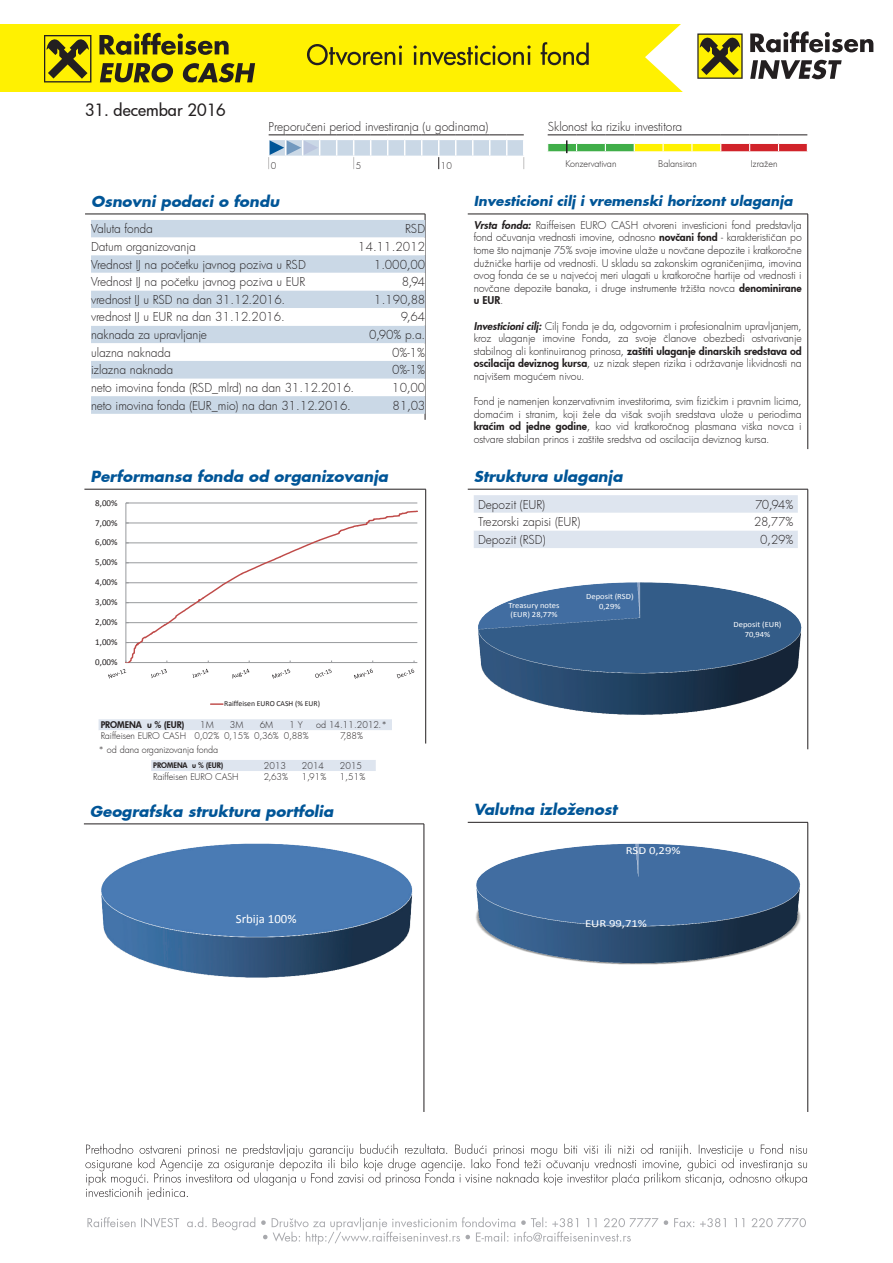
<style>
.page{position:relative;width:893px;height:1263px;background:#fff}
.page>*{position:absolute;margin:0;border:0;box-sizing:border-box;transform-origin:0 0}
.t1{font:500 16.5px "Futura";color:#231f20}
.t2{font:italic 700 15px "Futura CE";color:#005597}
.t3{font:italic 700 13.5px "Futura CE";color:#005597}
.t4{font:12.6px "Calibri";color:#fff}
.t5{font:300 12px "Futura";letter-spacing:-.005em;color:#231f20}
.t6{font:10.8px "Calibri";letter-spacing:-.005em;color:#fff;scale:1.17 1}
.t7{font:300 10.5px/12.6px "Futura";color:#231f20;text-align:justify}
.t8{font:300 9px "Futura";color:#231f20}
.t9{font:9px "Calibri";letter-spacing:-.005em;color:#231f20}
.t10{font:800 9px "Futura";color:#231f20}
.t11{font:8.1px/9.8px "Calibri";color:#fff;text-align:center;scale:1.06 1}
.t12{font:7.65px "Calibri";color:#231f20}
.t13{font:800 7.5px "Futura";color:#231f20}
.s1{font-family:"Futura CE";font-weight:800;font-style:italic}
.s2{font-weight:800}
</style>
<div class="page">
<hr style="left:85px;top:214px;width:340px;height:1px;background:#231f20">
<hr style="left:425px;top:214px;width:1px;height:206px;background:#231f20">
<svg style="left:91px;top:220px;width:334px;height:194px"></svg>
<hr style="left:468px;top:214px;width:340px;height:1px;background:#231f20">
<hr style="left:807px;top:214px;width:1px;height:235px;background:#231f20">
<hr style="left:84px;top:489px;width:342px;height:1px;background:#231f20">
<hr style="left:425px;top:489px;width:1px;height:254px;background:#231f20">
<hr style="left:126px;top:503px;width:291px;height:1px;background:#989a9d">
<hr style="left:126px;top:503px;width:1px;height:159px;background:#989a9d">
<svg style="left:126px;top:510px;width:292px;height:153px"></svg>
<svg style="left:108px;top:669px;width:18px;height:9px"></svg>
<svg style="left:151px;top:669px;width:16px;height:9px"></svg>
<svg style="left:193px;top:669px;width:15px;height:9px"></svg>
<svg style="left:233px;top:669px;width:16px;height:9px"></svg>
<svg style="left:272px;top:669px;width:18px;height:10px"></svg>
<svg style="left:315px;top:669px;width:17px;height:9px"></svg>
<svg style="left:354px;top:669px;width:19px;height:10px"></svg>
<svg style="left:397px;top:669px;width:17px;height:9px"></svg>
<svg style="left:211px;top:703px;width:12px;height:2px"></svg>
<hr style="left:468px;top:822px;width:340px;height:1px;background:#231f20">
<hr style="left:807px;top:822px;width:1px;height:290px;background:#231f20">
<img style="left:476px;top:828px;width:333px;height:163px">
<hr style="left:84px;top:824px;width:340px;height:1px;background:#231f20">
<hr style="left:424px;top:824px;width:1px;height:288px;background:#231f20">
<img style="left:101px;top:843px;width:312px;height:135px">
<hr style="left:468px;top:489px;width:340px;height:1px;background:#231f20">
<hr style="left:807px;top:489px;width:1px;height:260px;background:#231f20">
<svg style="left:474px;top:495px;width:324px;height:53px"></svg>
<img style="left:478px;top:582px;width:324px;height:133px">
<svg style="left:85px;top:1144px;width:722px;height:56px"></svg>
<svg style="left:99px;top:719px;width:293px;height:11px;background:#dee5ef"></svg>
<div style="left:0;top:24px;width:893px;height:67px;background:#fff101"></div>
<svg style="left:645px;top:24px;width:248px;height:252px"></svg>
<svg style="left:697px;top:33px;width:46px;height:46px"></svg>
<div style="left:699px;top:35px;width:42px;height:43px;background:#fff101"></div>
<svg style="left:700px;top:37px;width:40px;height:38px"></svg>
<svg style="left:750px;top:31px;width:123px;height:21px;background:#999798"></svg>
<svg style="left:750px;top:60px;width:92px;height:19px;background:#888686"></svg>
<svg style="left:87px;top:1217px;width:719px;height:28px"></svg>
<svg style="left:307px;top:42px;width:282px;height:23px"></svg>
<svg style="left:268px;top:135px;width:256px;height:34px"></svg>
<svg style="left:547px;top:135px;width:261px;height:18px"></svg>
<svg style="left:44px;top:35px;width:47px;height:47px"></svg>
<div style="left:45px;top:36px;width:45px;height:45px;background:#fff101"></div>
<svg style="left:47px;top:39px;width:42px;height:40px"></svg>
<svg style="left:99px;top:33px;width:130px;height:22px"></svg>
<svg style="left:100px;top:63px;width:73px;height:19px"></svg>
<svg style="left:183px;top:63px;width:72px;height:19px"></svg>
<div style="left:151px;top:760px;width:225px;height:11px;background:#dee5ef"></div>
<h1 class="t1" style="left:85px;top:98px;width:142px">31. decembar 2016</h1>
<p class="t5" style="left:269px;top:118px;width:221px">Preporučeni period investiranja (u godinama)</p>
<p class="t8" style="left:271px;top:160px;width:7px">0</p>
<p class="t8" style="left:356px;top:160px;width:7px">5</p>
<p class="t8" style="left:441px;top:160px;width:13px">10</p>
<p class="t5" style="left:548px;top:118px;width:136px">Sklonost ka riziku investitora</p>
<p class="t8" style="left:565px;top:158px;width:52px">Konzervativan</p>
<p class="t8" style="left:658px;top:158px;width:40px">Balansiran</p>
<p class="t8" style="left:751px;top:158px;width:28px">Izražen</p>
<h2 class="t2" style="left:91px;top:190px;width:190px">Osnovni podaci o fondu</h2>
<p class="t5" style="left:91px;top:221px;width:63px">Valuta fonda</p>
<p class="t5" style="left:405px;top:221px;width:21px">RSD</p>
<p class="t5" style="left:91px;top:238px;width:106px">Datum organizovanja</p>
<p class="t5" style="left:358px;top:238px;width:68px">14.11.2012</p>
<p class="t5" style="left:91px;top:256px;width:216px">Vrednost IJ na početku javnog poziva u RSD</p>
<p class="t5" style="left:374px;top:256px;width:53px">1.000,00</p>
<p class="t5" style="left:91px;top:274px;width:216px">Vrednost IJ na početku javnog poziva u EUR</p>
<p class="t5" style="left:402px;top:274px;width:25px">8,94</p>
<p class="t5" style="left:91px;top:291px;width:196px">vrednost IJ u RSD na dan 31.12.2016.</p>
<p class="t5" style="left:374px;top:291px;width:52px">1.190,88</p>
<p class="t5" style="left:91px;top:309px;width:195px">vrednost IJ u EUR na dan 31.12.2016.</p>
<p class="t5" style="left:401px;top:309px;width:26px">9,64</p>
<p class="t5" style="left:91px;top:327px;width:118px">naknada za upravljanje</p>
<p class="t5" style="left:369px;top:327px;width:58px">0,90% p.a.</p>
<p class="t5" style="left:91px;top:344px;width:81px">ulazna naknada</p>
<p class="t5" style="left:392px;top:344px;width:35px">0%-1%</p>
<p class="t5" style="left:91px;top:362px;width:84px">izlazna naknada</p>
<p class="t5" style="left:392px;top:362px;width:35px">0%-1%</p>
<p class="t5" style="left:91px;top:379px;width:265px">neto imovina fonda (RSD_mlrd) na dan 31.12.2016.</p>
<p class="t5" style="left:392px;top:379px;width:34px">10,00</p>
<p class="t5" style="left:91px;top:397px;width:261px">neto imovina fonda (EUR_mio) na dan 31.12.2016.</p>
<p class="t5" style="left:393px;top:397px;width:34px">81,03</p>
<h2 class="t2" style="left:90px;top:465px;width:299px">Performansa fonda od organizovanja</h2>
<p class="t9" style="left:95px;top:497px;width:24px">8,00%</p>
<p class="t9" style="left:95px;top:517px;width:24px">7,00%</p>
<p class="t9" style="left:95px;top:537px;width:24px">6,00%</p>
<p class="t9" style="left:95px;top:557px;width:24px">5,00%</p>
<p class="t9" style="left:95px;top:577px;width:24px">4,00%</p>
<p class="t9" style="left:95px;top:597px;width:24px">3,00%</p>
<p class="t9" style="left:95px;top:617px;width:24px">2,00%</p>
<p class="t9" style="left:95px;top:636px;width:24px">1,00%</p>
<p class="t9" style="left:95px;top:656px;width:24px">0,00%</p>
<p class="t12" style="left:224px;top:699px;width:97px">Raiffeisen EURO CASH (% EUR)</p>
<p class="t10" style="left:101px;top:719px;width:85px">PROMENA u % (EUR)</p>
<p class="t8" style="left:200px;top:719px;width:15px">1M</p>
<p class="t8" style="left:230px;top:719px;width:15px">3M</p>
<p class="t8" style="left:260px;top:719px;width:15px">6M</p>
<p class="t8" style="left:290px;top:719px;width:15px">1 Y</p>
<p class="t8" style="left:316px;top:719px;width:72px">od 14.11.2012.*</p>
<p class="t8" style="left:101px;top:730px;width:209px">Raiffeisen EURO CASH 0,02% 0,15% 0,36% 0,88%</p>
<p class="t8" style="left:340px;top:730px;width:25px">7,88%</p>
<p class="t8" style="left:99px;top:743px;width:121px">* od dana organizovanja fonda</p>
<p class="t13" style="left:153px;top:760px;width:71px">PROMENA u % (EUR)</p>
<p class="t8" style="left:264px;top:759px;width:24px">2013</p>
<p class="t8" style="left:302px;top:759px;width:24px">2014</p>
<p class="t8" style="left:340px;top:759px;width:24px">2015</p>
<p class="t8" style="left:153px;top:771px;width:87px">Raiffeisen EURO CASH</p>
<p class="t8" style="left:264px;top:771px;width:26px">2,63%</p>
<p class="t8" style="left:302px;top:771px;width:26px">1,91%</p>
<p class="t8" style="left:340px;top:771px;width:27px">1,51%</p>
<h2 class="t2" style="left:90px;top:800px;width:245px">Geografska struktura portfolia</h2>
<p class="t4" style="left:236px;top:911px;width:62px">Srbija 100%</p>
<p class="t3" style="left:474px;top:191px;width:320px">Investicioni cilj i vremenski horizont ulaganja</p>
<p class="t7" style="left:474px;top:218px;width:330px"><span class="s1">Vrsta fonda:</span> Raiffeisen EURO CASH otvoreni investicioni fond predstavlja fond očuvanja vrednosti imovine, odnosno <span class="s2">novčani fond</span> - karakterističan po tome što najmanje 75% svoje imovine ulaže u novčane depozite i kratkoročne dužničke hartije od vrednosti. U skladu sa zakonskim ograničenjima, imovina ovog fonda će se u najvećoj meri ulagati u kratkoročne hartije od vrednosti i novčane depozite banaka, i druge instrumente tržišta novca <span class="s2">denominirane u EUR</span>.</p>
<p class="t7" style="left:474px;top:319px;width:329px"><span class="s1">Investicioni cilj:</span> Cilj Fonda je da, odgovornim i profesionalnim upravljanjem, kroz ulaganje imovine Fonda, za svoje članove obezbedi ostvarivanje stabilnog ali kontinuiranog prinosa, <span class="s2">zaštiti ulaganje dinarskih sredstava od oscilacija deviznog kursa</span>, uz nizak stepen rizika i održavanje likvidnosti na najvišem mogućem nivou.</p>
<p class="t7" style="left:474px;top:395px;width:329px">Fond je namenjen konzervativnim investitorima, svim fizičkim i pravnim licima, domaćim i stranim, koji žele da višak svojih sredstava ulože u periodima <span class="s2">kraćim od jedne godine</span>, kao vid kratkoročnog plasmana viška novca i ostvare stabilan prinos i zaštite sredstva od oscilacija deviznog kursa.</p>
<h2 class="t2" style="left:474px;top:465px;width:150px">Struktura ulaganja</h2>
<p class="t5" style="left:478px;top:496px;width:69px">Depozit (EUR)</p>
<p class="t5" style="left:755px;top:496px;width:40px">70,94%</p>
<p class="t5" style="left:478px;top:514px;width:104px">Trezorski zapisi (EUR)</p>
<p class="t5" style="left:754px;top:514px;width:41px">28,77%</p>
<p class="t5" style="left:478px;top:531px;width:69px">Depozit (RSD)</p>
<p class="t5" style="left:760px;top:531px;width:35px">0,29%</p>
<p class="t11" style="left:509px;top:600px;width:50px;text-align:left">Treasury notes (EUR) 28,77%</p>
<p class="t11" style="left:586px;top:591px;width:46px">Deposit (RSD)<br>0,29%</p>
<p class="t11" style="left:733px;top:619px;width:47px">Deposit (EUR)<br>70,94%</p>
<h2 class="t2" style="left:474px;top:798px;width:145px">Valutna izloženost</h2>
<p class="t6" style="left:626px;top:843px;width:48px">RSD 0,29%</p>
<p class="t6" style="left:585px;top:917px;width:54px">EUR 99,71%</p>
</div>
